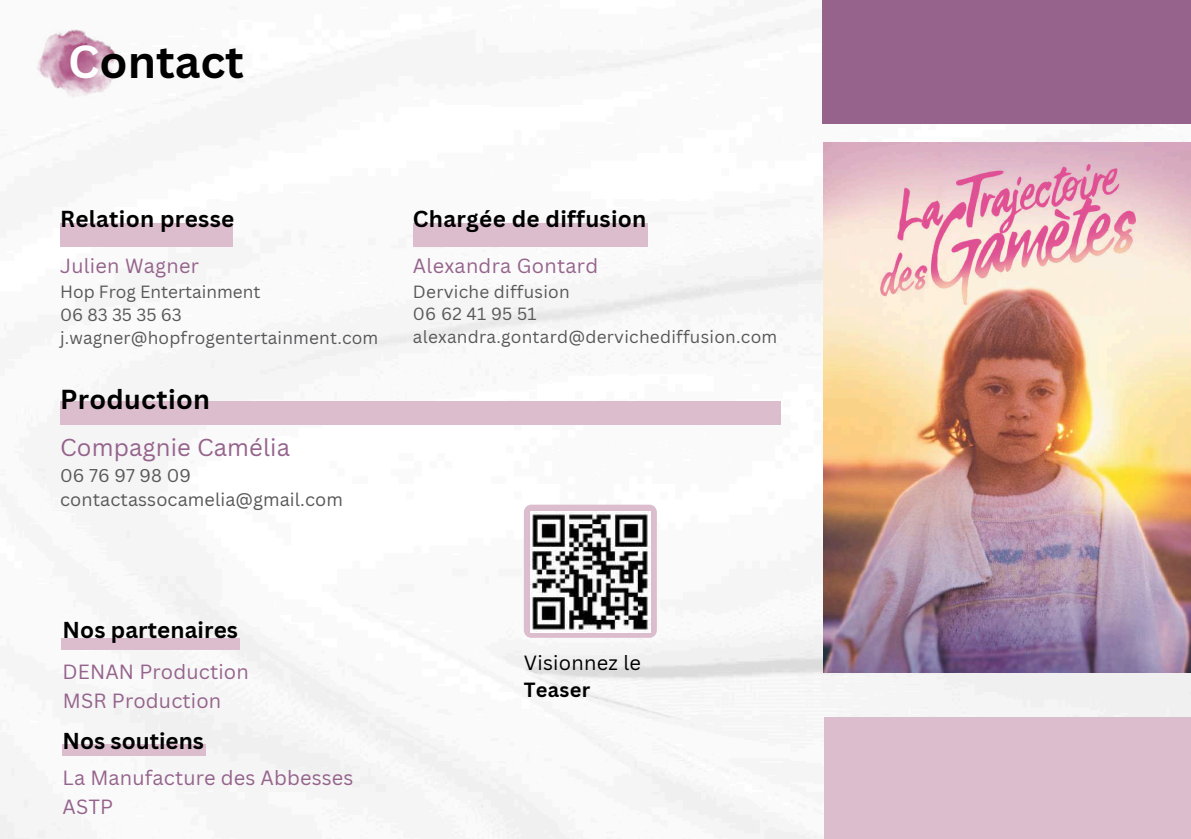
<style>
.page{position:relative;width:1191px;height:839px;background:#fff}
.page>*{position:absolute;margin:0;border:0;box-sizing:border-box;transform-origin:0 0}
.t1{font:700 45px "Canva Sans";color:#000}
.t2{font:700 26.8px "Canva Sans";letter-spacing:.015em;color:#000}
.t3{font:23.8px "Canva Sans";letter-spacing:.005em;color:#95638c}
.t4{font:700 22.4px "Canva Sans";letter-spacing:.015em;color:#000}
.t5{font:20px "Canva Sans";letter-spacing:.005em;color:#95638c}
.t6{font:20px "Canva Sans";letter-spacing:.015em;color:#000}
.t7{font:700 20px "Canva Sans";letter-spacing:.015em;color:#000}
.t8{font:19.8px "Canva Sans";letter-spacing:.015em;color:#95638c}
.t9{font:18px/24px "Canva Sans";letter-spacing:.005em;color:#58585a}
.t10{font:17.2px/23px "Canva Sans";letter-spacing:.015em;color:#58585a}
.s1{color:#fff}
</style>
<div class="page">
<img style="left:0;top:27px;width:1191px;height:811px">
<div style="left:822px;top:0;width:369px;height:124px;background:#95638c"></div>
<div style="left:824px;top:716px;width:367px;height:122px;background:#dcbdcd"></div>
<img style="left:824px;top:143px;width:367px;height:529px">
<img style="left:37px;top:30px;width:79px;height:69px">
<img style="left:880px;top:164px;width:255px;height:140px">
<div style="left:60px;top:223px;width:173px;height:23px;background:#dcbdcd"></div>
<div style="left:62px;top:637px;width:178px;height:12px;background:#dcbdcd"></div>
<div style="left:60px;top:402px;width:721px;height:23px;background:#dcbdcd"></div>
<div style="left:413px;top:223px;width:235px;height:23px;background:#dcbdcd"></div>
<div style="left:63px;top:744px;width:143px;height:11px;background:#dcbdcd"></div>
<div style="left:524px;top:504px;width:133px;height:133px;background:#dcbdcd;border-radius:7px"></div>
<img style="left:530px;top:511px;width:120px;height:121px">
<h1 class="t1" style="left:68px;top:29px;width:178px"><span class="s1">C</span>ontact</h1>
<h3 class="t4" style="left:60px;top:203px;width:176px">Relation presse</h3>
<p class="t8" style="left:60px;top:252px;width:140px">Julien Wagner</p>
<p class="t10" style="left:60px;top:279px;width:320px">Hop Frog Entertainment<br>06 83 35 35 63 j.wagner@hopfrogentertainment.com</p>
<h2 class="t2" style="left:60px;top:380px;width:151px">Production</h2>
<h3 class="t3" style="left:60px;top:430px;width:231px">Compagnie Camélia</h3>
<p class="t9" style="left:60px;top:462px;width:284px">06 76 97 98 09 contactassocamelia@gmail.com</p>
<h3 class="t4" style="left:413px;top:203px;width:235px">Chargée de diffusion</h3>
<p class="t8" style="left:413px;top:252px;width:187px">Alexandra Gontard</p>
<p class="t10" style="left:413px;top:279px;width:366px">Derviche diffusion<br>06 62 41 95 51 alexandra.gontard@dervichediffusion.com</p>
<h3 class="t4" style="left:63px;top:614px;width:177px">Nos partenaires</h3>
<p class="t5" style="left:63px;top:657px;width:188px">DENAN Production</p>
<p class="t5" style="left:63px;top:686px;width:160px">MSR Production</p>
<h3 class="t4" style="left:63px;top:725px;width:143px">Nos soutiens</h3>
<p class="t5" style="left:63px;top:763px;width:292px">La Manufacture des Abbesses</p>
<p class="t5" style="left:63px;top:793px;width:52px">ASTP</p>
<p class="t6" style="left:524px;top:648px;width:119px">Visionnez le</p>
<p class="t7" style="left:524px;top:675px;width:68px">Teaser</p>
</div>
